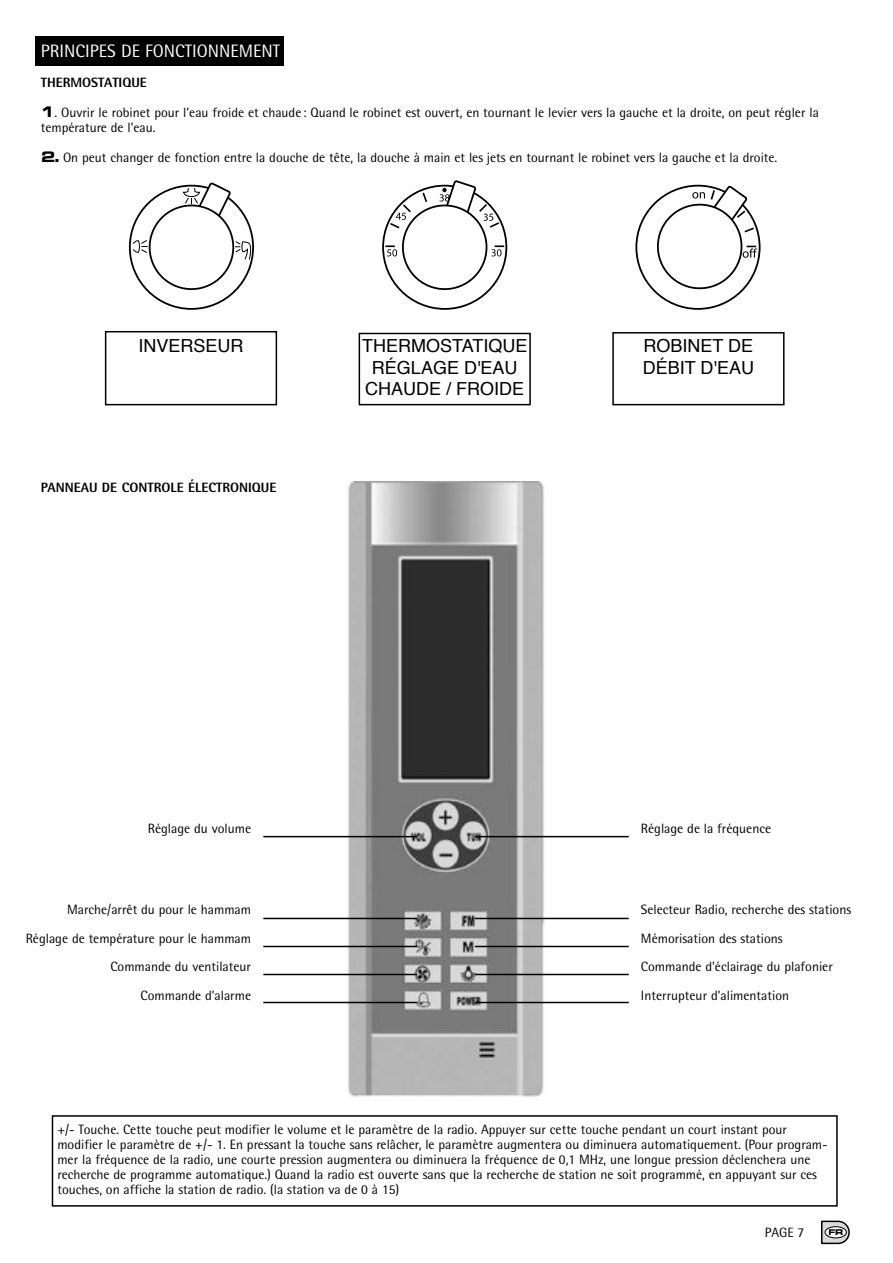
<style>
.page{position:relative;width:893px;height:1263px;background:#fff}
.page>*{position:absolute;margin:0;border:0;box-sizing:border-box;transform-origin:0 0}
.t1{font:18px/21.6px "Helvetica";color:#000}
.t2{font:18px "Rotis Semi Sans";color:#fff}
.t3{font:13.5px/15px "Rotis Semi Sans";color:#000}
.t4{font:800 13.5px "Rotis Semi Sans";color:#000}
.t5{font:7.35px "Thekla Bold Extended";color:#000}
.s1{font-family:"Thekla Bold Extended"}
</style>
<div class="page">
<div style="left:359px;top:333px;width:172px;height:72px;border:2px solid #000"></div>
<div style="left:35px;top:36px;width:249px;height:29px;background:#000"></div>
<svg style="left:652px;top:184px;width:105px;height:110px"></svg>
<svg style="left:385px;top:180px;width:119px;height:114px"></svg>
<svg style="left:132px;top:182px;width:121px;height:113px"></svg>
<div style="left:105px;top:331px;width:172px;height:74px;border:2px solid #000"></div>
<div style="left:612px;top:332px;width:172px;height:73px;border:2px solid #000"></div>
<div style="left:52px;top:1115px;width:786px;height:91px;border:2px solid #000"></div>
<img style="left:346px;top:482px;width:200px;height:615px">
<hr style="left:263px;top:836px;width:154px;height:1px;background:#000">
<hr style="left:475px;top:836px;width:154px;height:1px;background:#000">
<hr style="left:263px;top:918px;width:154px;height:1px;background:#000">
<hr style="left:475px;top:918px;width:154px;height:1px;background:#000">
<hr style="left:263px;top:946px;width:154px;height:1px;background:#000">
<hr style="left:475px;top:946px;width:154px;height:1px;background:#000">
<hr style="left:263px;top:974px;width:154px;height:1px;background:#000">
<hr style="left:475px;top:974px;width:154px;height:1px;background:#000">
<hr style="left:263px;top:1002px;width:154px;height:1px;background:#000">
<hr style="left:475px;top:1002px;width:154px;height:1px;background:#000">
<svg style="left:821px;top:1220px;width:29px;height:24px"></svg>
<div style="left:825px;top:1227px;width:21px;height:11px;background:#fff;border-radius:50%"></div>
<div style="left:825px;top:1226px;width:21px;height:12px;border:1px solid #000;border-radius:50%"></div>
<h1 class="t2" style="left:41px;top:41px;width:241px">PRINCIPES DE FONCTIONNEMENT</h1>
<p class="t4" style="left:41px;top:74px;width:108px">THERMOSTATIQUE</p>
<p class="t3" style="left:41px;top:105px;width:780px"><span class="s1">1</span>. Ouvrir le robinet pour l’eau froide et chaude : Quand le robinet est ouvert, en tournant le levier vers la gauche et la droite, on peut régler la température de l’eau.</p>
<p class="t3" style="left:41px;top:150px;width:738px"><span class="s1">2.</span> On peut changer de fonction entre la douche de tête, la douche à main et les jets en tournant le robinet vers la gauche et la droite.</p>
<h1 class="t1" style="left:138px;top:336px;width:107px">INVERSEUR</h1>
<h1 class="t1" style="left:362px;top:336px;width:167px;text-align:center">THERMOSTATIQUE<br>RÉGLAGE D'EAU<br>CHAUDE / FROIDE</h1>
<p class="t4" style="left:41px;top:479px;width:237px">PANNEAU DE CONTROLE ÉLECTRONIQUE</p>
<h1 class="t1" style="left:643px;top:336px;width:113px">ROBINET DE<br>DÉBIT D'EAU</h1>
<p class="t3" style="left:148px;top:821px;width:105px">Réglage du volume</p>
<p class="t3" style="left:26px;top:895px;width:227px;line-height:28.7px;text-align:right">Marche/arrêt du pour le hammam<br>Réglage de température pour le hammam<br>Commande du ventilateur<br>Commande d'alarme</p>
<p class="t3" style="left:641px;top:821px;width:132px">Réglage de la fréquence</p>
<p class="t3" style="left:641px;top:902px;width:212px">Selecteur Radio, recherche des stations</p>
<p class="t3" style="left:641px;top:924px;width:193px;line-height:28.7px">Mémorisation des stations<br>Commande d'éclairage du plafonier<br>Interrupteur d'alimentation</p>
<p class="t3" style="left:57px;top:1122px;width:772px">+/- Touche. Cette touche peut modifier le volume et le paramètre de la radio. Appuyer sur cette touche pendant un court instant pour modifier le paramètre de +/- 1. En pressant la touche sans relâcher, le paramètre augmentera ou diminuera automatiquement. (Pour program&shy;mer la fréquence de la radio, une courte pression augmentera ou diminuera la fréquence de 0,1 MHz, une longue pression déclenchera une recherche de programme automatique.) Quand la radio est ouverte sans que la recherche de station ne soit programmé, en appuyant sur ces touches, on affiche la station de radio. (la station va de 0 à 15)</p>
<p class="t3" style="left:765px;top:1225px;width:41px">PAGE 7</p>
<p class="t5" style="left:829px;top:1227px;width:16px">FR</p>
</div>
